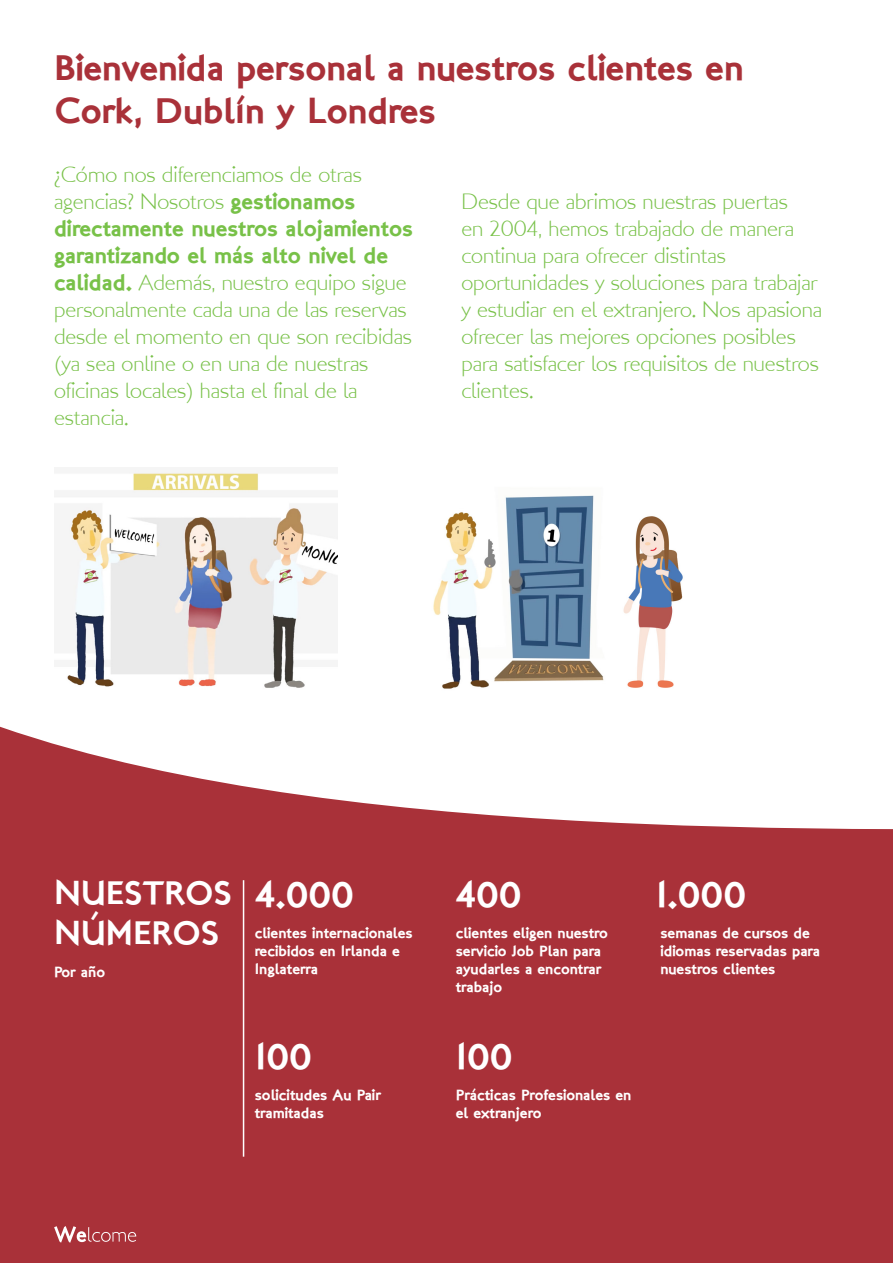
<style>
.page{position:relative;width:893px;height:1263px;background:#fff}
.page>*{position:absolute;margin:0;border:0;box-sizing:border-box;transform-origin:0 0}
.t1{font:36px/43.2px "London Two";color:#a93139}
.t2{font:36px "London Two";color:#fff}
.t3{font:33px/39.6px "London Two";color:#fff}
.t4{font:22.5px/27px "London MM";color:#78c148}
.t5{font:15px/18px "London Two";color:#fff}
.s1{font-family:"London Two"}
</style>
<div class="page">
<div style="left:0;top:867px;width:893px;height:396px;background:#a93139"></div>
<svg style="left:0;top:727px;width:893px;height:140px"></svg>
<svg style="left:54px;top:1226px;width:82px;height:17px"></svg>
<img style="left:54px;top:469px;width:283px;height:219px">
<img style="left:408px;top:495px;width:357px;height:238px">
<hr style="left:243px;top:880px;width:1px;height:277px;background:#fff">
<p class="t1" style="left:54px;top:46px;width:691px">Bienvenida personal a nuestros clientes en<br>Cork, Dublín y Londres</p>
<p class="t4" style="left:54px;top:162px;width:360px">¿Cómo nos diferenciamos de otras agencias? Nosotros <span class="s1">gestionamos directamente nuestros alojamientos garantizando el más alto nivel de calidad.</span> Además, nuestro equipo sigue personalmente cada una de las reservas desde el momento en que son recibidas (ya sea online o en una de nuestras oficinas locales) hasta el final de la estancia.</p>
<p class="t4" style="left:461px;top:189px;width:362px">Desde que abrimos nuestras puertas<br>en 2004, hemos trabajado de manera continua para ofrecer distintas oportunidades y soluciones para trabajar y estudiar en el extranjero. Nos apasiona ofrecer las mejores opciones posibles para satisfacer los requisitos de nuestros clientes.</p>
<p class="t3" style="left:54px;top:873px;width:180px">NUESTROS<br>NÚMEROS</p>
<p class="t5" style="left:54px;top:963px;width:53px">Por año</p>
<p class="t2" style="left:255px;top:871px;width:100px">4.000</p>
<p class="t5" style="left:255px;top:924px;width:159px">clientes internacionales recibidos en Irlanda e<br>Inglaterra</p>
<p class="t2" style="left:255px;top:1033px;width:58px">100</p>
<p class="t5" style="left:255px;top:1086px;width:128px">solicitudes Au Pair tramitadas</p>
<p class="t2" style="left:456px;top:871px;width:67px">400</p>
<p class="t5" style="left:456px;top:924px;width:154px">clientes eligen nuestro servicio Job Plan para ayudarles a encontrar trabajo</p>
<p class="t2" style="left:456px;top:1033px;width:58px">100</p>
<p class="t5" style="left:456px;top:1086px;width:177px">Prácticas Profesionales en el extranjero</p>
<p class="t2" style="left:656px;top:871px;width:91px">1.000</p>
<p class="t5" style="left:660px;top:924px;width:161px">semanas de cursos de idiomas reservadas para nuestros clientes</p>
</div>
